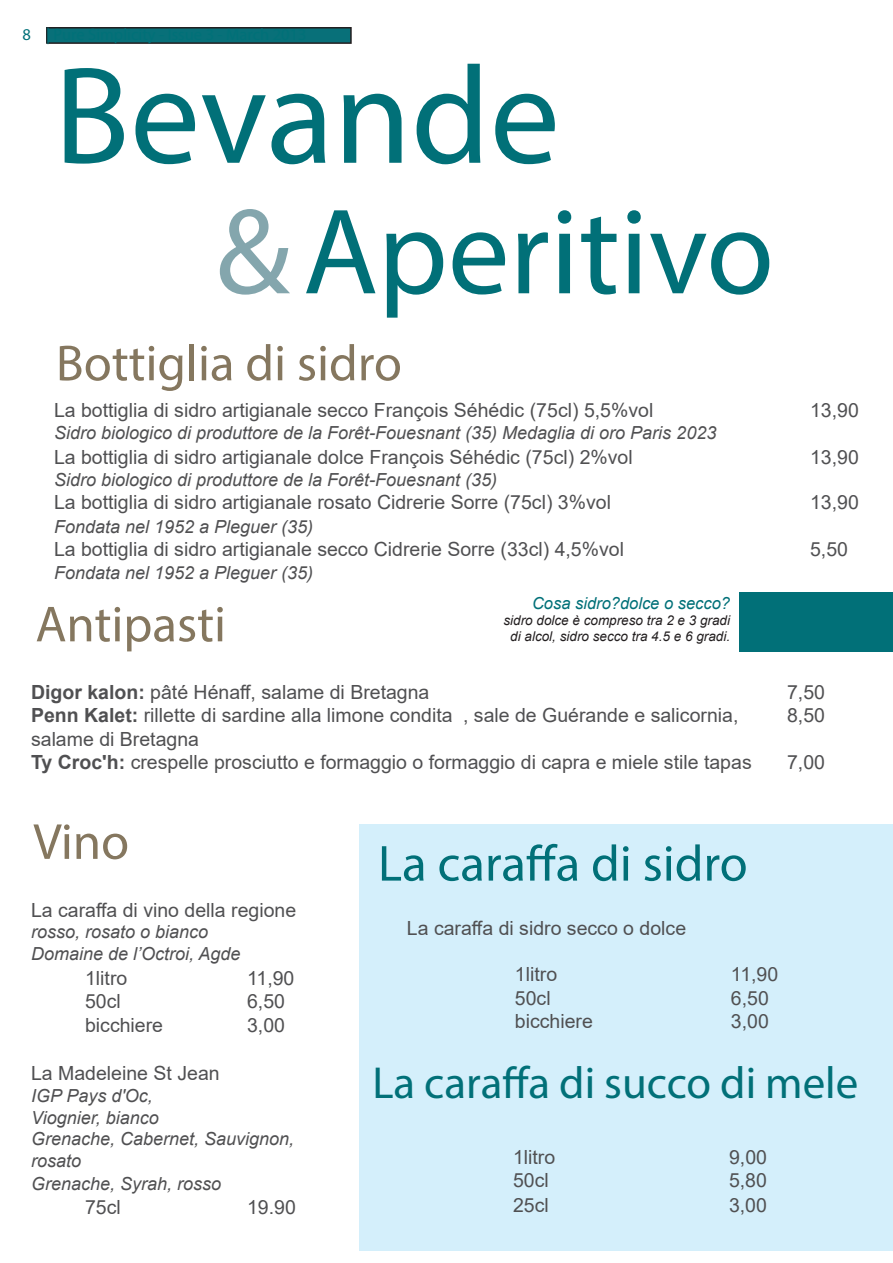
<style>
.page{position:relative;width:893px;height:1263px;background:#fff}
.page>*{position:absolute;margin:0;border:0;box-sizing:border-box;transform-origin:0 0}
._93_pt_Header{font:139.5px "Myriad Pro";color:#017078}
._93_pt_Header-2{font:123px "Myriad Pro";color:#017078}
._34_pt_Recipe_Header{font:51px "Myriad Pro";color:#85775f}
._34_pt_Recipe_Header-2{font:51px "Myriad Pro";color:#017078}
._34_pt_Recipe_Header-3{font:45px "Myriad Pro";color:#017078}
.t1{font:19.5px "Arial";color:#505052}
.t2{font:italic 18px/21.6px "Arial";color:#505052}
._11_pt_Photo_Tag_Hea{font:italic 16.5px "Arial";color:#017078}
._9_pt_Photo_Tag_Info{font:italic 13.5px "Arial";color:#231f20}
.s1{color:#84a6ad}
.s2{font-weight:700}
</style>
<div class="page">
<div style="left:360px;top:824px;width:533px;height:426px;background:#d4effb"></div>
<div style="left:740px;top:592px;width:153px;height:60px;background:#017078"></div>
<div style="left:47px;top:28px;width:304px;height:15px;background:#087079"></div>
<div style="left:46px;top:27px;width:306px;height:17px;border:2px solid #231f20"></div>
<p class="_93_pt_Header" style="left:54px;top:30px;width:507px">Bevande</p>
<p class="_93_pt_Header-2" style="left:216px;top:176px;width:559px"><span class="s1">&amp;</span> Aperitivo</p>
<p class="_34_pt_Recipe_Header" style="left:56px;top:332px;width:347px">Bottiglia di sidro</p>
<p class="t1" style="left:54px;top:397px;width:601px">La bottiglia di sidro artigianale secco François Séhédic (75cl) 5,5%vol</p>
<p class="t1" style="left:810px;top:397px;width:50px">13,90</p>
<p class="t2" style="left:54px;top:422px;width:664px">Sidro biologico di produttore de la Forêt-Fouesnant (35) Medaglia di oro Paris 2023</p>
<p class="t1" style="left:54px;top:444px;width:580px">La bottiglia di sidro artigianale dolce François Séhédic (75cl) 2%vol</p>
<p class="t1" style="left:810px;top:444px;width:50px">13,90</p>
<p class="t2" style="left:54px;top:469px;width:445px">Sidro biologico di produttore de la Forêt-Fouesnant (35)</p>
<p class="t1" style="left:54px;top:489px;width:559px">La bottiglia di sidro artigianale rosato Cidrerie Sorre (75cl) 3%vol</p>
<p class="t1" style="left:810px;top:489px;width:50px">13,90</p>
<p class="t2" style="left:54px;top:516px;width:261px">Fondata nel 1952 a Pleguer (35)</p>
<p class="t1" style="left:54px;top:536px;width:572px">La bottiglia di sidro artigianale secco Cidrerie Sorre (33cl) 4,5%vol</p>
<p class="t1" style="left:810px;top:536px;width:39px">5,50</p>
<p class="t2" style="left:54px;top:562px;width:261px">Fondata nel 1952 a Pleguer (35)</p>
<p class="_11_pt_Photo_Tag_Hea" style="left:532px;top:592px;width:200px">Cosa sidro?dolce o secco?</p>
<p class="_9_pt_Photo_Tag_Info" style="left:503px;top:612px;width:228px">sidro dolce è compreso tra 2 e 3 gradi</p>
<p class="_9_pt_Photo_Tag_Info" style="left:510px;top:628px;width:221px">di alcol, sidro secco tra 4.5 e 6 gradi.</p>
<p class="_34_pt_Recipe_Header" style="left:35px;top:593px;width:192px">Antipasti</p>
<p class="t1" style="left:31px;top:679px;width:400px"><span class="s2">Digor kalon:</span> pâté Hénaff, salame di Bretagna</p>
<p class="t1" style="left:787px;top:679px;width:39px">7,50</p>
<p class="t1" style="left:31px;top:702px;width:709px"><span class="s2">Penn Kalet:</span> rillette di sardine alla limone condita , sale de Guérande e salicornia,</p>
<p class="t1" style="left:787px;top:702px;width:39px">8,50</p>
<p class="t1" style="left:31px;top:725px;width:169px">salame di Bretagna</p>
<p class="t1" style="left:31px;top:749px;width:722px"><span class="s2">Ty Croc'h:</span> crespelle prosciutto e formaggio o formaggio di capra e miele stile tapas</p>
<p class="t1" style="left:787px;top:749px;width:39px">7,00</p>
<p class="_34_pt_Recipe_Header" style="left:33px;top:810px;width:97px">Vino</p>
<p class="t1" style="left:31px;top:896px;width:267px">La caraffa di vino della regione</p>
<p class="t2" style="left:31px;top:921px;width:179px">rosso, rosato o bianco</p>
<p class="t2" style="left:31px;top:943px;width:211px">Domaine de l’Octroi, Agde</p>
<p class="t1" style="left:85px;top:965px;width:44px">1litro</p>
<p class="t1" style="left:247px;top:965px;width:49px">11,90</p>
<p class="t1" style="left:85px;top:988px;width:37px">50cl</p>
<p class="t1" style="left:247px;top:988px;width:39px">6,50</p>
<p class="t1" style="left:85px;top:1011px;width:80px">bicchiere</p>
<p class="t1" style="left:247px;top:1011px;width:39px">3,00</p>
<p class="t1" style="left:31px;top:1060px;width:190px">La Madeleine St Jean</p>
<p class="t2" style="left:31px;top:1085px;width:123px">IGP Pays d'Oc,</p>
<p class="t2" style="left:31px;top:1107px;width:129px">Viognier, bianco</p>
<p class="t2" style="left:31px;top:1128px;width:265px">Grenache, Cabernet, Sauvignon, rosato</p>
<p class="t2" style="left:31px;top:1173px;width:192px">Grenache, Syrah, rosso</p>
<p class="t1" style="left:85px;top:1193px;width:37px">75cl</p>
<p class="t1" style="left:247px;top:1193px;width:50px">19.90</p>
<p class="_34_pt_Recipe_Header-2" style="left:378px;top:832px;width:371px">La caraffa di sidro</p>
<p class="t1" style="left:407px;top:914px;width:281px">La caraffa di sidro secco o dolce</p>
<p class="t1" style="left:515px;top:961px;width:44px">1litro</p>
<p class="t1" style="left:731px;top:961px;width:49px">11,90</p>
<p class="t1" style="left:515px;top:984px;width:37px">50cl</p>
<p class="t1" style="left:731px;top:984px;width:39px">6,50</p>
<p class="t1" style="left:515px;top:1008px;width:80px">bicchiere</p>
<p class="t1" style="left:731px;top:1008px;width:39px">3,00</p>
<p class="_34_pt_Recipe_Header-3" style="left:372px;top:1055px;width:488px">La caraffa di succo di mele</p>
<p class="t1" style="left:513px;top:1143px;width:44px">1litro</p>
<p class="t1" style="left:729px;top:1143px;width:39px">9,00</p>
<p class="t1" style="left:513px;top:1167px;width:37px">50cl</p>
<p class="t1" style="left:729px;top:1167px;width:39px">5,80</p>
<p class="t1" style="left:513px;top:1192px;width:37px">25cl</p>
<p class="t1" style="left:729px;top:1192px;width:39px">3,00</p>
</div>
